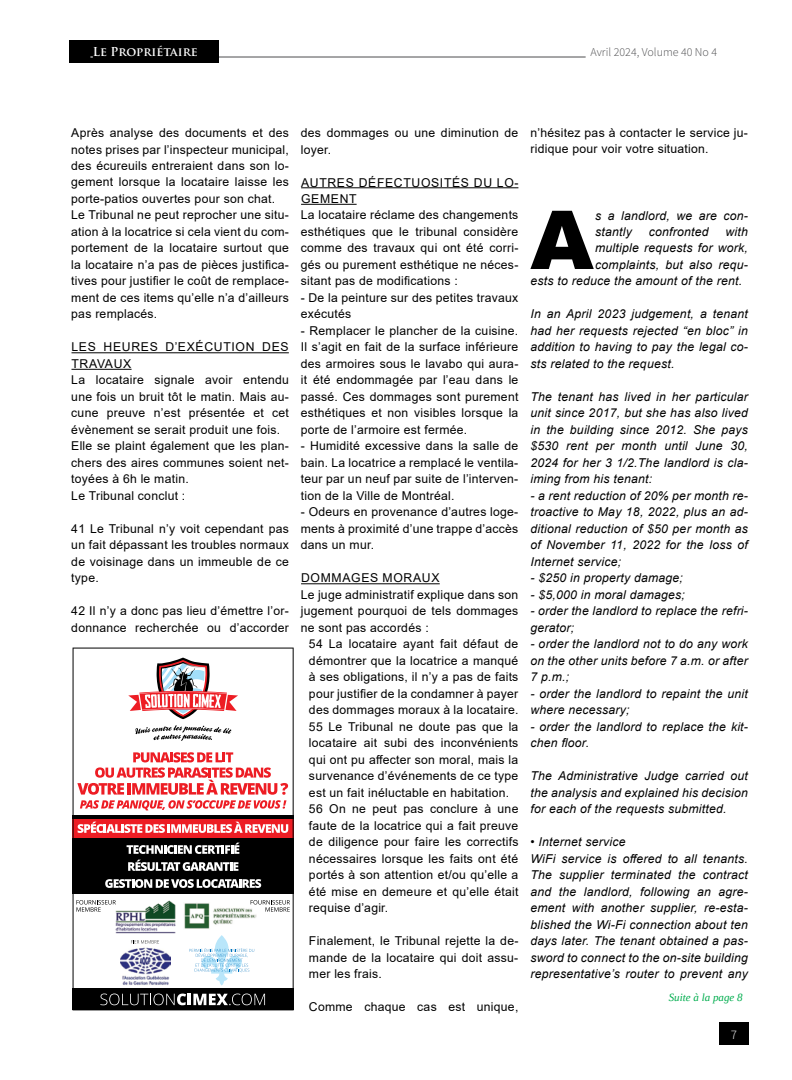
<style>
.page{position:relative;width:792px;height:1080px;background:#fff}
.page>*{position:absolute;margin:0;border:0;box-sizing:border-box;transform-origin:0 0}
.t1{font:900 81.4px "Arial";color:#000}
.t2{font:300 13px "Source Sans Pro";color:#fff}
.t3{font:12.2px/16.5px "Arial";letter-spacing:.02em;color:#000}
.t4{font:italic 12.2px/16.5px "Arial";letter-spacing:.02em;color:#000}
.t5{font:12.2px "Arial";letter-spacing:.055em;color:#000}
.t6{font:300 12px "Source Sans Pro";color:#4d4d4f}
.t7{font:700 12px "Trajan Pro";color:#fff}
.t8{font:italic 11px "Liberation Serif";color:#00ad4e}
</style>
<div class="page">
<svg style="left:73px;top:648px;width:221px;height:362px"></svg>
<hr style="left:72px;top:352px;width:217px;height:1px;background:#000">
<hr style="left:72px;top:369px;width:60px;height:1px;background:#000">
<hr style="left:301px;top:187px;width:217px;height:1px;background:#000">
<hr style="left:301px;top:204px;width:56px;height:1px;background:#000">
<hr style="left:301px;top:583px;width:139px;height:1px;background:#000">
<hr style="left:216px;top:57px;width:370px;height:1px;background:#4d4d4f">
<div style="left:719px;top:1023px;width:30px;height:22px;background:#000"></div>
<div style="left:69px;top:40px;width:150px;height:23px;background:#000"></div>
<p class="t7" style="left:93px;top:44px;width:107px">Le Propriétaire</p>
<p class="t6" style="left:590px;top:44px;width:128px">Avril 2024, Volume 40 No 4</p>
<p class="t3" style="left:71px;top:124px;width:219px">Après analyse des documents et des notes prises par l’inspecteur municipal, des écureuils entreraient dans son lo&shy;gement lorsque la locataire laisse les porte-patios ouvertes pour son chat.<br>Le Tribunal ne peut reprocher une situ&shy;ation à la locatrice si cela vient du com&shy;portement de la locataire surtout que la locataire n’a pas de pièces justifica&shy;tives pour justifier le coût de remplace&shy;ment de ces items qu’elle n’a d’ailleurs pas remplacés.</p>
<p class="t3" style="left:72px;top:339px;width:17px">Les</p>
<p class="t3" style="left:104px;top:339px;width:46px">heures</p>
<p class="t3" style="left:166px;top:339px;width:106px">d’exécution des</p>
<p class="t3" style="left:71px;top:355px;width:219px">travau x<br>La locataire signale avoir entendu une fois un bruit tôt le matin. Mais au&shy;cune preuve n’est présentée et cet évènement se serait produit une fois.<br>Elle se plaint également que les plan&shy;chers des aires communes soient net&shy;toyées à 6h le matin.<br>Le Tribunal conclut :</p>
<p class="t3" style="left:71px;top:520px;width:219px;text-align:justify">41 Le Tribunal n’y voit cependant pas un fait dépassant les troubles normaux de voisinage dans un immeuble de ce type.</p>
<p class="t3" style="left:71px;top:603px;width:219px">42 Il n’y a donc pas lieu d’émettre l’or&shy;donnance recherchée ou d’accorder</p>
<p class="t3" style="left:301px;top:124px;width:219px">des dommages ou une diminution de loyer.</p>
<p class="t5" style="left:301px;top:174px;width:119px">Autres défectuosi</p>
<p class="t3" style="left:444px;top:174px;width:76px">tésdu lo-</p>
<p class="t3" style="left:301px;top:190px;width:219px">gement<br>La locataire réclame des changements esthétiques que le tribunal considère comme des travaux qui ont été corri&shy;gés ou purement esthétique ne néces&shy;sitant pas de modifications :</p>
<p class="t3" style="left:301px;top:289px;width:219px">- De la peinture sur des petites travaux exécutés</p>
<p class="t3" style="left:301px;top:322px;width:219px;text-align:justify">- Remplacer le plancher de la cuisine.<br>Il s’agit en fait de la surface inférieure des armoires sous le lavabo qui aura&shy;it été endommagée par l’eau dans le passé. Ces dommages sont purement esthétiques et non visibles lorsque la porte de l’armoire est fermée.</p>
<p class="t3" style="left:301px;top:438px;width:219px;text-align:justify">- H umidité excessive dans la salle de bain. La locatrice a remplacé le ventila&shy;teur par un neuf par suite de l’interven&shy;tion de la Ville de Montréal.</p>
<p class="t3" style="left:301px;top:504px;width:219px;text-align:justify">- Odeurs en provenance d’autres loge&shy;ments à proximité d’une trappe d’accès dans un mur.</p>
<p class="t3" style="left:301px;top:570px;width:219px">Dommages moraux<br>Le juge administratif explique dans son jugement pourquoi de tels dommages ne sont pas accordés :</p>
<p class="t3" style="left:309px;top:636px;width:211px">54 La locataire ayant fait défaut de démontrer que la locatrice a manqué à ses obligations, il n’y a pas de faits pour justifier de la condamner à payer des dommages moraux à la locataire.<br>55 Le Tribunal ne doute pas que la locataire ait subi des inconvénients qui ont pu affecter son moral, mais la survenance d’événements de ce type est un fait inéluctable en habitation.<br>56 On ne peut pas conclure à une faute de la locatrice qui a fait preuve de diligence pour faire les correctifs nécessaires lorsque les faits ont été portés à son attention et/ou qu’elle a été mise en demeure et qu’elle était requise d’agir.</p>
<p class="t3" style="left:309px;top:933px;width:211px;text-align:justify">Finalement, le Tribunal rejette la de&shy;mande de la locataire qui doit assu&shy;mer les frais.</p>
<p class="t3" style="left:309px;top:999px;width:211px">Comme chaque cas est unique,</p>
<p class="t3" style="left:530px;top:124px;width:219px">n’hésitez pas à contacter le service ju&shy;ridique pour voir votre situation.</p>
<h1 class="t1" style="left:530px;top:181px;width:65px">A</h1>
<p class="t4" style="left:595px;top:207px;width:154px">s a landlord, we are con&shy;stantly</p>
<p class="t4" style="left:649px;top:224px;width:61px">confronted</p>
<p class="t4" style="left:726px;top:224px;width:24px">with</p>
<p class="t4" style="left:595px;top:240px;width:154px">multiple requests for work,</p>
<p class="t4" style="left:595px;top:257px;width:154px">complaints, but also requ-</p>
<p class="t4" style="left:530px;top:273px;width:213px">ests to reduce the amount of the rent.</p>
<p class="t4" style="left:530px;top:306px;width:219px;text-align:justify">In an April 2023 judgement, a tenant had her requests rejected “en bloc” in addition to having to pay the legal co&shy;sts related to the request.</p>
<p class="t4" style="left:530px;top:389px;width:219px;text-align:justify">The tenant has lived in her particular unit since 2017, but she has also lived in the building since 2012. She pays $530 rent per month until June 30, 2024 for her 3 1/2.The landlord is cla&shy;iming from his tenant:</p>
<p class="t4" style="left:530px;top:488px;width:219px;text-align:justify">- a rent reduction of 20% per month re&shy;troactive to May 18, 2022, plus an ad&shy;ditional reduction of $50 per month as of November 11, 2022 for the loss of Internet service;</p>
<p class="t4" style="left:530px;top:570px;width:154px">- $250 in property damage;</p>
<p class="t4" style="left:530px;top:587px;width:156px">- $5,000 in moral damages;</p>
<p class="t4" style="left:530px;top:603px;width:219px">- order the landlord to replace the refri&shy;gerator;</p>
<p class="t4" style="left:530px;top:636px;width:219px;text-align:justify">- order the landlord not to do any work on the other units before 7 a.m. or after 7 p.m.;</p>
<p class="t4" style="left:530px;top:685px;width:219px">- order the landlord to repaint the unit where necessary;</p>
<p class="t4" style="left:530px;top:718px;width:219px">- order the landlord to replace the kit&shy;chen floor.</p>
<p class="t4" style="left:530px;top:768px;width:219px;text-align:justify">The Administrative Judge carried out the analysis and explained his decision for each of the requests submitted.</p>
<p class="t4" style="left:530px;top:834px;width:219px">• Internet service<br>WiFi service is offered to all tenants.<br>The supplier terminated the contract and the landlord, following an agre&shy;ement with another supplier, re-esta&shy;blished the Wi-Fi connection about ten days later. The tenant obtained a pas&shy;sword to connect to the on-site building representative’s router to prevent any</p>
<p class="t8" style="left:669px;top:990px;width:75px">Suite à la page 8</p>
<p class="t2" style="left:731px;top:1027px;width:8px">7</p>
</div>
